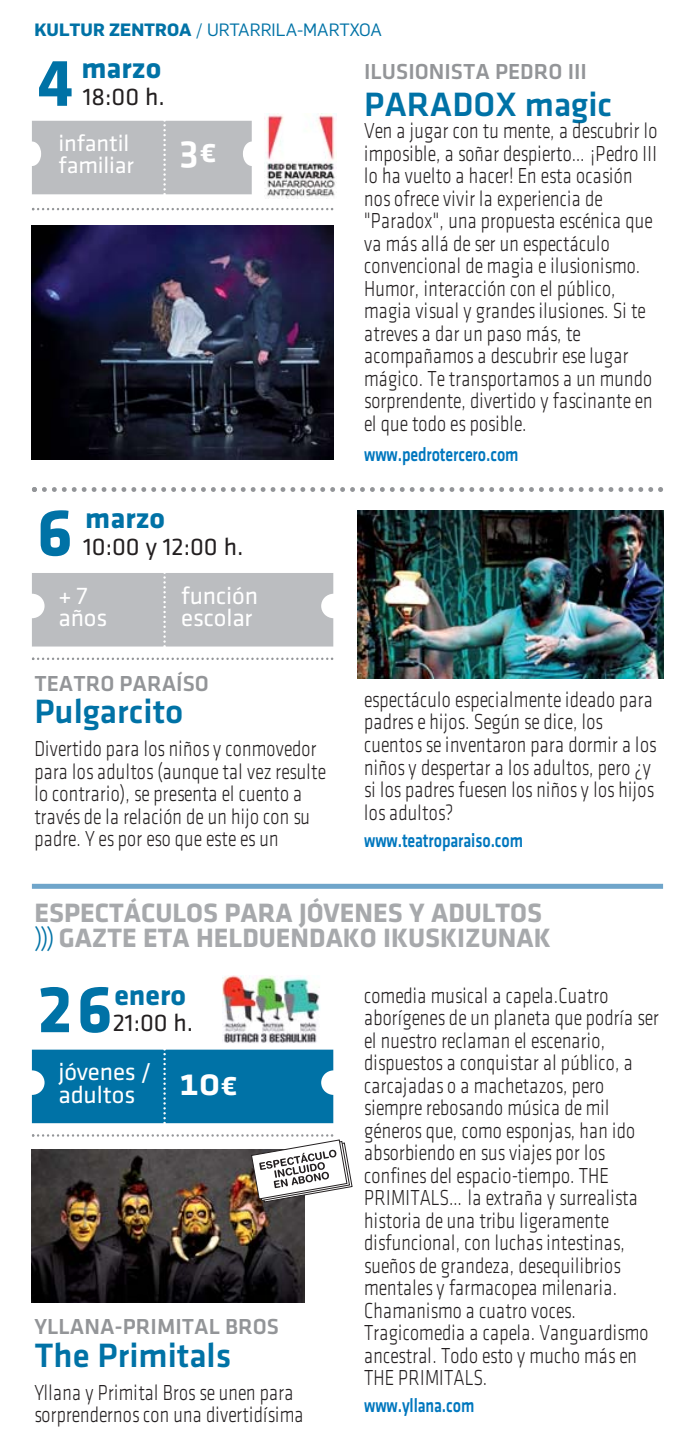
<style>
.page{position:relative;width:695px;height:1455px;background:#fff}
.page>*{position:absolute;margin:0;border:0;box-sizing:border-box;transform-origin:0 0}
.t1{font:700 69px "Klavika";color:#0072a6}
.t2{font:35px "Klavika Medium OSF";color:#0072a6}
.t3{font:700 30px "Klavika";color:#0072a6}
.t4{font:700 27.5px/25px "Klavika";color:#a7a9ac}
.t5{font:25px/22.5px "Klavika";letter-spacing:-.005em;color:#fff}
.t6{font:25px "Klavika";color:#231f20}
.t7{font:23.75px/22.5px "Klavika";letter-spacing:-.005em;color:#fff}
.t8{font:300 22.5px/22.5px "Klavika";letter-spacing:.01em;color:#231f20;scale:.8 1}
.t9{font:22.5px "Klavika Medium OSF";color:#939598}
.t10{font:20px "Klavika Medium OSF";letter-spacing:-.005em;color:#0077be;scale:.8 1}
.t11{font:17.5px "Flama";color:#0072a6}
.s1{font-weight:700}
.s2{font-family:"Klavika Light OSF";font-weight:400;color:#0072a6}
</style>
<div class="page">
<div style="left:32px;top:883px;width:631px;height:5px;background:#6fa5ca"></div>
<img style="left:32px;top:1202px;width:272px;height:100px">
<div style="left:32px;top:1049px;width:301px;height:75px;background:#0072a6"></div>
<svg style="left:32px;top:208px;width:301px;height:2px"></svg>
<img style="left:32px;top:226px;width:301px;height:233px">
<div style="left:32px;top:120px;width:220px;height:75px;background:#bbbdc0"></div>
<img style="left:265px;top:113px;width:72px;height:86px">
<svg style="left:32px;top:657px;width:301px;height:3px"></svg>
<img style="left:357px;top:510px;width:306px;height:168px">
<div style="left:32px;top:573px;width:301px;height:74px;background:#bbbdc0"></div>
<img style="left:223px;top:975px;width:97px;height:68px">
<svg style="left:32px;top:1134px;width:320px;height:68px"></svg>
<svg style="left:32px;top:487px;width:631px;height:5px"></svg>
<p class="t11" style="left:34px;top:20px;width:349px"><span class="s1">KULTUR ZENTROA</span> / URTARRILA-MARTXOA</p>
<h1 class="t1" style="left:37px;top:57px;width:38px">4</h1>
<h3 class="t3" style="left:81px;top:57px;width:81px">marzo</h3>
<p class="t6" style="left:83px;top:82px;width:83px">18:00 h.</p>
<p class="t7" style="left:58px;top:131px;width:161px">infantil<br>familiar <sup>3</sup><sup>€</sup></p>
<h1 class="t1" style="left:37px;top:507px;width:38px">6</h1>
<h3 class="t3" style="left:85px;top:507px;width:81px">marzo</h3>
<p class="t6" style="left:83px;top:531px;width:162px">10:00 y 12:00 h.</p>
<p class="t5" style="left:58px;top:583px;width:50px">+ 7 años</p>
<p class="t5" style="left:181px;top:583px;width:78px">función escolar</p>
<p class="t9" style="left:34px;top:674px;width:176px">TEATRO PARAÍSO</p>
<h2 class="t2" style="left:34px;top:698px;width:150px">Pulgarcito</h2>
<p class="t8" style="left:34px;top:739px;width:366px">Divertido para los niños y conmovedor para los adultos (aunque tal vez resulte lo contrario), se presenta el cuento a través de la relación de un hijo con su padre. Y es por eso que este es un</p>
<p class="t9" style="left:364px;top:63px;width:224px">ILUSIONISTA PEDRO III</p>
<h2 class="t2" style="left:364px;top:91px;width:249px">PARADOX magic</h2>
<p class="t8" style="left:364px;top:122px;width:368px">Ven a jugar con tu mente, a descubrir lo imposible, a soñar despierto… ¡Pedro III lo ha vuelto a hacer! En esta ocasión nos ofrece vivir la experiencia de "Paradox", una propuesta escénica que va más allá de ser un espectáculo convencional de magia e ilusionismo.<br>Humor, interacción con el público, magia visual y grandes ilusiones. Si te atreves a dar un paso más, te acompañamos a descubrir ese lugar mágico. Te transportamos a un mundo sorprendente, divertido y fascinante en el que todo es posible.</p>
<p class="t10" style="left:364px;top:446px;width:194px">www.pedrotercero.com</p>
<p class="t8" style="left:364px;top:690px;width:367px">espectáculo especialmente ideado para padres e hijos. Según se dice, los cuentos se inventaron para dormir a los niños y despertar a los adultos, pero ¿y si los padres fuesen los niños y los hijos los adultos?</p>
<p class="t10" style="left:364px;top:832px;width:200px">www.teatroparaiso.com</p>
<p class="t4" style="left:34px;top:902px;width:517px">ESPECTÁCULOS PARA JÓVENES Y ADULTOS <span class="s2">)))</span> GAZTE ETA HELDUENDAKO IKUSKIZUNAK</p>
<p class="t8" style="left:364px;top:985px;width:369px">comedia musical a capela.Cuatro aborígenes de un planeta que podría ser el nuestro reclaman el escenario, dispuestos a conquistar al público, a carcajadas o a machetazos, pero siempre rebosando música de mil géneros que, como esponjas, han ido absorbiendo en sus viajes por los confines del espacio-tiempo. THE PRIMITALS… la extraña y surrealista historia de una tribu ligeramente disfuncional, con luchas intestinas, sueños de grandeza, desequilibrios mentales y farmacopea milenaria.<br>Chamanismo a cuatro voces.<br>Tragicomedia a capela. Vanguardismo ancestral. Todo esto y mucho más en THE PRIMITALS.</p>
<p class="t10" style="left:364px;top:1398px;width:139px">www.yllana.com</p>
<h1 class="t1" style="left:37px;top:983px;width:77px">26</h1>
<h3 class="t3" style="left:114px;top:983px;width:73px">enero</h3>
<p class="t6" style="left:113px;top:1008px;width:82px">21:00 h.</p>
<p class="t5" style="left:58px;top:1060px;width:181px">jóvenes /<br>adultos <sup>10</sup><sup>€</sup></p>
<p class="t9" style="left:34px;top:1318px;width:246px">YLLANA-PRIMITAL BROS</p>
<h2 class="t2" style="left:34px;top:1341px;width:198px">The Primitals</h2>
<p class="t8" style="left:34px;top:1382px;width:337px">Yllana y Primital Bros se unen para sorprendernos con una divertidísima</p>
</div>
